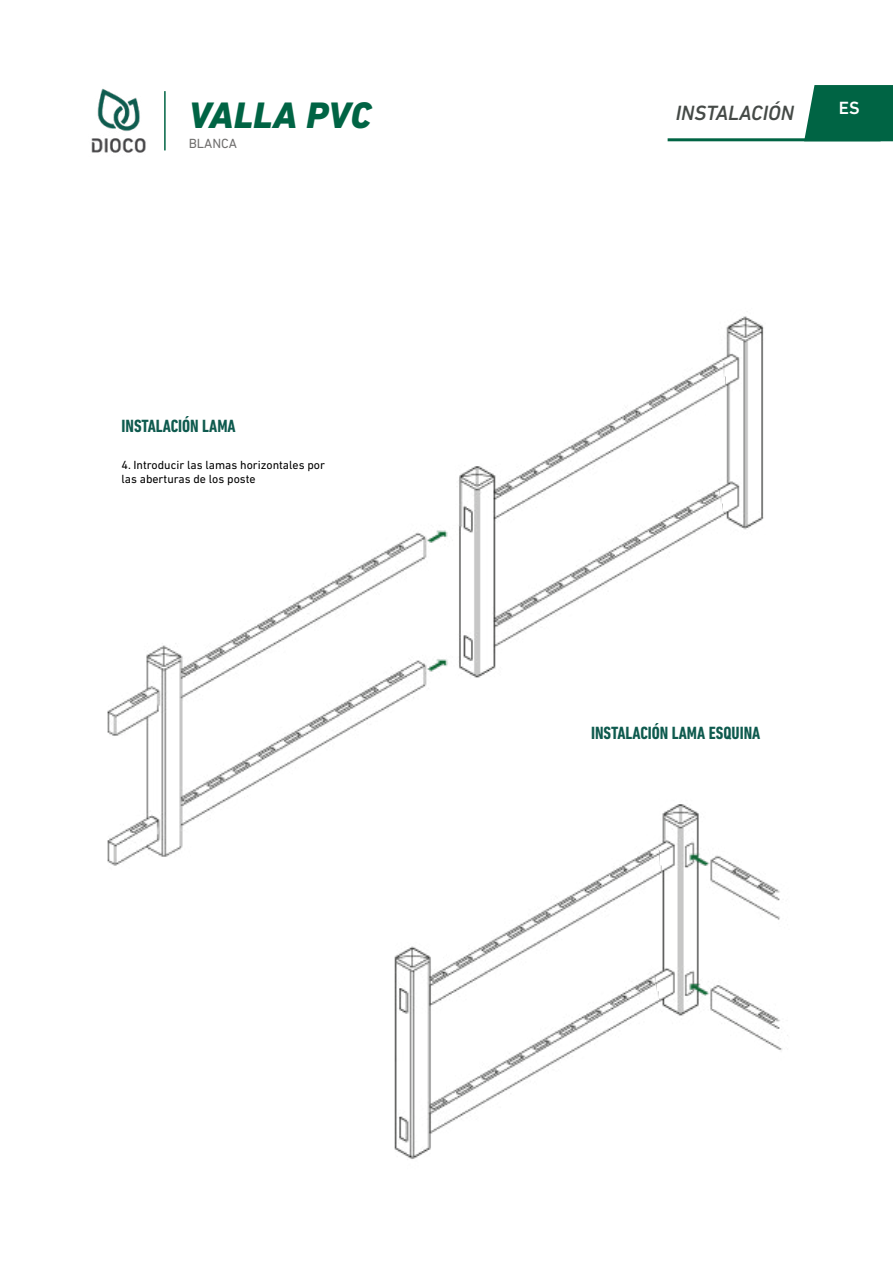
<style>
.page{position:relative;width:893px;height:1263px;background:#fff}
.page>*{position:absolute;margin:0;border:0;box-sizing:border-box;transform-origin:0 0}
.t1{font:italic 800 37.5px "DIN Next LT Pro";color:#006444}
.t2{font:italic 500 21px "DIN Next LT Pro";color:#454a47}
.t3{font:700 condensed 18px "DIN Next LT Pro";color:#0e5a4e}
.t4{font:500 18px "DIN Next LT Pro";color:#fff}
.t5{font:13.5px "DIN Next LT Pro";color:#71706f}
.t6{font:12px/13.5px "DIN Next LT Pro";color:#000}
</style>
<div class="page">
<img style="left:91px;top:88px;width:55px;height:65px">
<hr style="left:164px;top:91px;width:2px;height:59px;background:#006444">
<hr style="left:668px;top:138px;width:213px;height:3px;background:#006444">
<svg style="left:804px;top:85px;width:89px;height:56px;background:#0f6d4f"></svg>
<img style="left:107px;top:316px;width:681px;height:843px">
<h1 class="t1" style="left:189px;top:93px;width:184px">VALLA PVC</h1>
<p class="t5" style="left:189px;top:136px;width:50px">BLANCA</p>
<h3 class="t3" style="left:122px;top:415px;width:116px">INSTALACIÓN LAMA</h3>
<p class="t6" style="left:122px;top:458px;width:205px">4. Introducir las lamas horizontales por las aberturas de los poste</p>
<h2 class="t2" style="left:676px;top:101px;width:119px">INSTALACIÓN</h2>
<h3 class="t4" style="left:839px;top:97px;width:22px">ES</h3>
<h3 class="t3" style="left:591px;top:722px;width:171px">INSTALACIÓN LAMA ESQUINA</h3>
</div>
